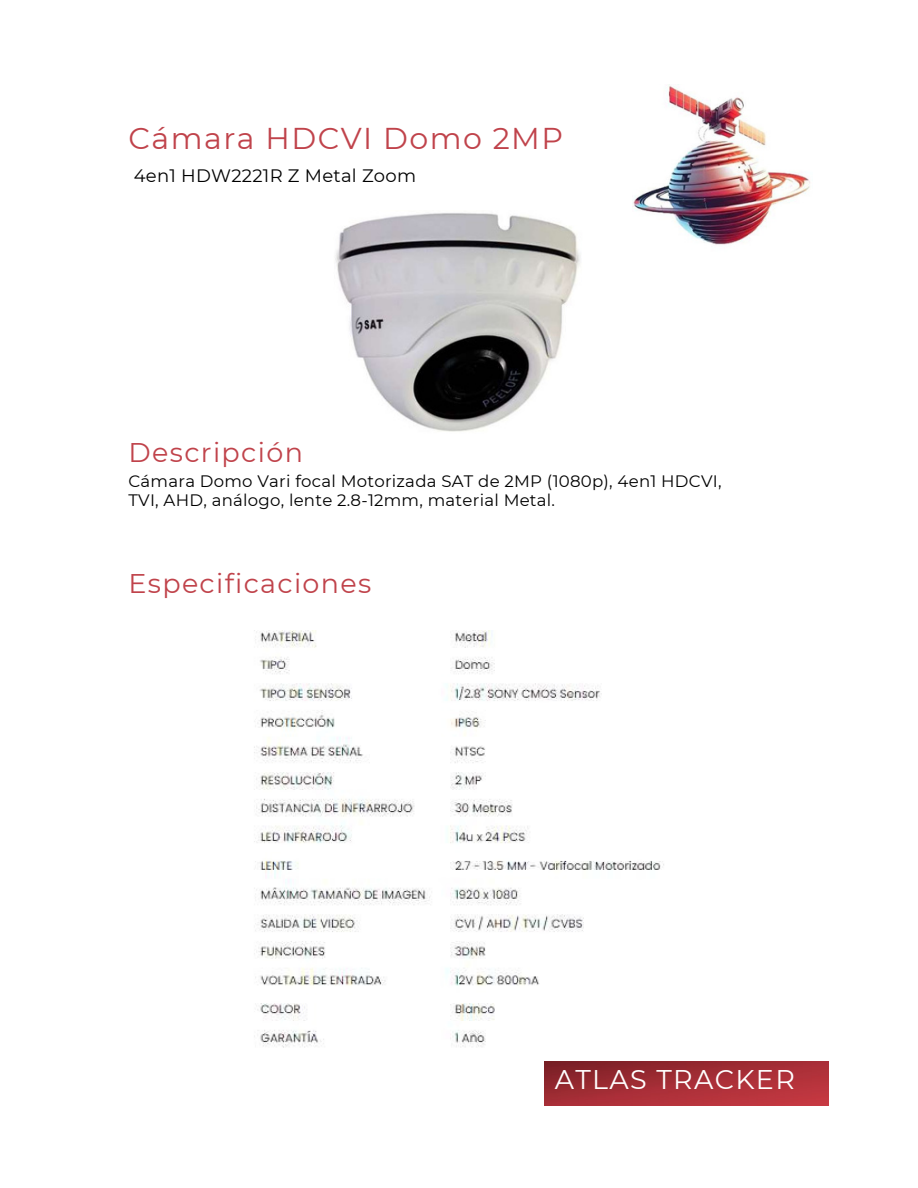
<style>
.page{position:relative;width:918px;height:1188px;background:#fff}
.page>*{position:absolute;margin:0;border:0;box-sizing:border-box;transform-origin:0 0}
.t1{font:30px "Montserrat";letter-spacing:.05em;color:#c0434b}
.t2{font:27px "Montserrat";letter-spacing:.05em;color:#c0434b}
.t3{font:27px "Montserrat";letter-spacing:.05em;color:#fff}
.t4{font:18px "Montserrat";letter-spacing:.015em;color:#000}
.t5{font:16.5px/19.2px "Montserrat";letter-spacing:.015em;color:#000}
</style>
<div class="page">
<img style="left:544px;top:1062px;width:284px;height:43px">
<img style="left:335px;top:213px;width:245px;height:219px">
<img style="left:254px;top:631px;width:410px;height:417px">
<img style="left:633px;top:85px;width:177px;height:160px">
<h3 class="t1" style="left:129px;top:120px;width:436px">Cámara HDCVI Domo 2MP</h3>
<h3 class="t4" style="left:134px;top:164px;width:284px">4en1 HDW2221R Z Metal Zoom</h3>
<p class="t2" style="left:129px;top:436px;width:176px">Descripción</p>
<p class="t5" style="left:129px;top:471px;width:595px">Cámara Domo Vari focal Motorizada SAT de 2MP (1080p), 4en1 HDCVI,<br>TVI, AHD, análogo, lente 2.8-12mm, material Metal.</p>
<h2 class="t2" style="left:129px;top:567px;width:244px">Especificaciones</h2>
<h2 class="t3" style="left:555px;top:1063px;width:242px">ATLAS TRACKER</h2>
</div>
